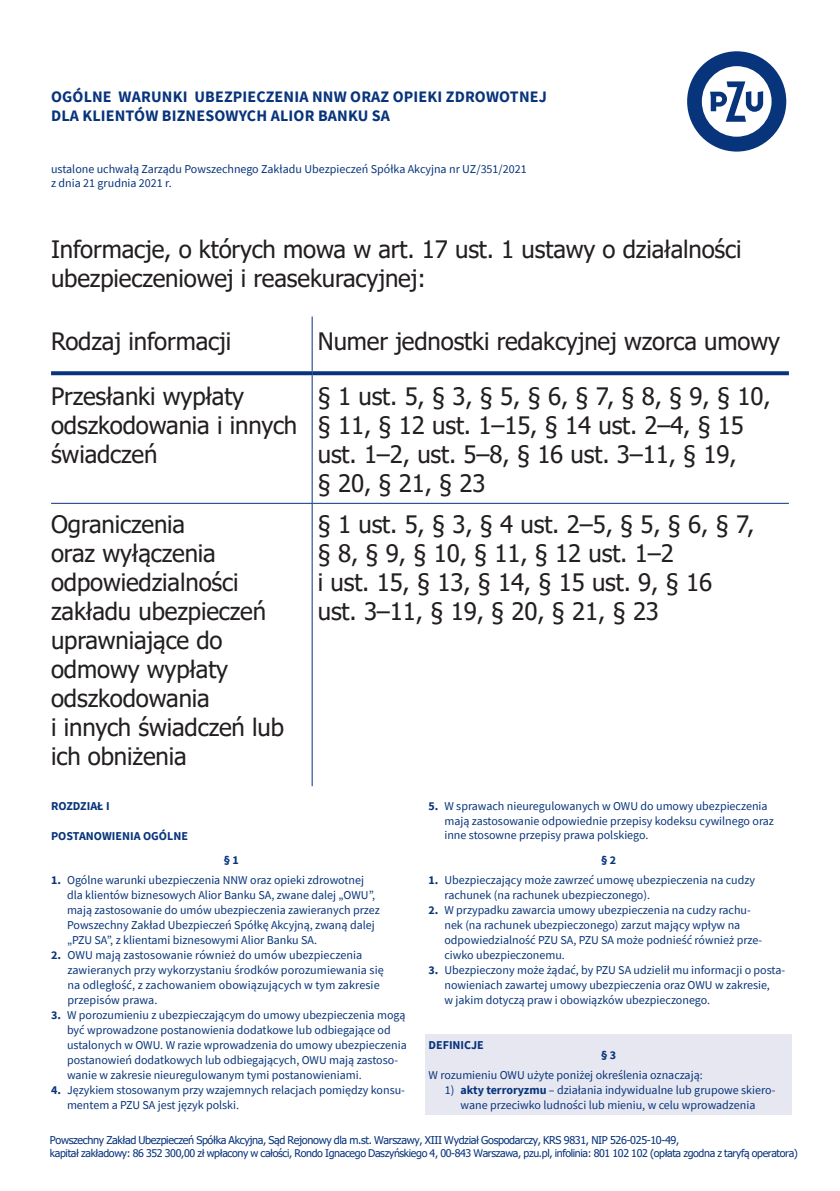
<style>
.page{position:relative;width:840px;height:1191px;background:#fff}
.page>*{position:absolute;margin:0;border:0;box-sizing:border-box;transform-origin:0 0}
.t1{font:24px/29px "Tahoma";letter-spacing:-.005em;color:#231f20}
.t2{font:700 16px/19.2px "Source Sans Pro";letter-spacing:.01em;color:#08347b}
.t3{font:12px/15px "Source Sans Pro";color:#08347b}
.t4{font:700 12px "Source Sans Pro";color:#08347b}
.t5{font:10.8px "Tahoma";letter-spacing:-.035em;color:#08347b}
.t6{font:10.6px "Tahoma";letter-spacing:-.035em;color:#08347b}
.s1{font-weight:700}
</style>
<div class="page">
<svg style="left:687px;top:51px;width:98px;height:101px"></svg>
<div style="left:425px;top:1034px;width:366px;height:80px;background:#e6e7f1"></div>
<svg style="left:51px;top:375px;width:737px;height:411px"></svg>
<hr style="left:51px;top:503px;width:261px;height:1px;background:#08347b">
<hr style="left:312px;top:503px;width:476px;height:1px;background:#08347b">
<hr style="left:311px;top:316px;width:1px;height:55px;background:#08347b">
<hr style="left:311px;top:375px;width:1px;height:128px;background:#08347b">
<hr style="left:311px;top:503px;width:1px;height:283px;background:#08347b">
<svg style="left:51px;top:371px;width:261px;height:4px"></svg>
<svg style="left:312px;top:371px;width:476px;height:4px;background:#174083"></svg>
<h2 class="t2" style="left:51px;top:86px;width:497px">OGÓLNE WARUNKI UBEZPIECZENIA NNW ORAZ OPIEKI ZDROWOTNEJ<br>DLA KLIENTÓW BIZNESOWYCH ALIOR BANKU SA</h2>
<p class="t3" style="left:51px;top:162px;width:477px;line-height:14px">ustalone uchwałą Zarządu Powszechnego Zakładu Ubezpieczeń Spółka Akcyjna nr UZ/351/2021 z dnia 21 grudnia 2021 r.</p>
<h1 class="t1" style="left:51px;top:236px;width:691px">Informacje, o których mowa w art. 17 ust. 1 ustawy o działalności ubezpieczeniowej i reasekuracyjnej:</h1>
<h1 class="t1" style="left:51px;top:328px;width:181px">Rodzaj informacji</h1>
<h1 class="t1" style="left:317px;top:328px;width:463px">Numer jednostki redakcyjnej wzorca umowy</h1>
<h1 class="t1" style="left:51px;top:383px;width:248px">Przesłanki wypłaty odszkodowania i innych świadczeń</h1>
<h1 class="t1" style="left:317px;top:383px;width:454px">§ 1 ust. 5, § 3, § 5, § 6, § 7, § 8, § 9, § 10, § 11, § 12 ust. 1–15, § 14 ust. 2–4, § 15 ust. 1–2, ust. 5–8, § 16 ust. 3–11, § 19,<br>§ 20, § 21, § 23</h1>
<h1 class="t1" style="left:51px;top:511px;width:234px">Ograniczenia<br>oraz wyłączenia odpowiedzialności zakładu ubezpieczeń uprawniające do odmowy wypłaty odszkodowania<br>i innych świadczeń lub ich obniżenia</h1>
<h1 class="t1" style="left:317px;top:511px;width:438px">§ 1 ust. 5, § 3, § 4 ust. 2–5, § 5, § 6, § 7, § 8, § 9, § 10, § 11, § 12 ust. 1–2<br>i ust. 15, § 13, § 14, § 15 ust. 9, § 16 ust. 3–11, § 19, § 20, § 21, § 23</h1>
<p class="t4" style="left:51px;top:797px;width:60px">ROZDZIAŁ I</p>
<p class="t4" style="left:51px;top:827px;width:138px">POSTANOWIENIA OGÓLNE</p>
<p class="t4" style="left:223px;top:852px;width:17px">§ 1</p>
<p class="t3" style="left:67px;top:873px;width:314px;text-indent:-16px"><span class="s1">1.</span> Ogólne warunki ubezpieczenia NNW oraz opieki zdrowotnej dla klientów biznesowych Alior Banku SA, zwane dalej „OWU”, mają zastosowanie do umów ubezpieczenia zawieranych przez Powszechny Zakład Ubezpieczeń Spółkę Akcyjną, zwaną dalej „PZU SA”, z klientami biznesowymi Alior Banku SA.</p>
<p class="t3" style="left:67px;top:947px;width:318px;text-indent:-16px"><span class="s1">2.</span> OWU mają zastosowanie również do umów ubezpieczenia zawieranych przy wykorzystaniu środków porozumiewania się na odległość, z zachowaniem obowiązujących w tym zakresie przepisów prawa.</p>
<p class="t3" style="left:67px;top:1007px;width:341px;text-indent:-16px"><span class="s1">3.</span> W porozumieniu z ubezpieczającym do umowy ubezpieczenia mogą być wprowadzone postanowienia dodatkowe lub odbiegające od ustalonych w OWU. W razie wprowadzenia do umowy ubezpieczenia postanowień dodatkowych lub odbiegających, OWU mają zastoso&shy;wanie w zakresie nieuregulowanym tymi postanowieniami.</p>
<p class="t3" style="left:67px;top:1082px;width:339px;text-indent:-16px"><span class="s1">4.</span> Językiem stosowanym przy wzajemnych relacjach pomiędzy konsu&shy;mentem a PZU SA jest język polski.</p>
<p class="t3" style="left:444px;top:798px;width:331px;text-indent:-16px"><span class="s1">5.</span> W sprawach nieuregulowanych w OWU do umowy ubezpieczenia mają zastosowanie odpowiednie przepisy kodeksu cywilnego oraz inne stosowne przepisy prawa polskiego.</p>
<p class="t4" style="left:600px;top:852px;width:17px">§ 2</p>
<p class="t3" style="left:444px;top:873px;width:312px;text-indent:-16px"><span class="s1">1.</span> Ubezpieczający może zawrzeć umowę ubezpieczenia na cudzy rachunek (na rachunek ubezpieczonego).</p>
<p class="t3" style="left:444px;top:903px;width:319px;text-indent:-16px"><span class="s1">2.</span> W przypadku zawarcia umowy ubezpieczenia na cudzy rachu&shy;nek (na rachunek ubezpieczonego) zarzut mający wpływ na odpowiedzialność PZU SA, PZU SA może podnieść również prze&shy;ciwko ubezpieczonemu.</p>
<p class="t3" style="left:444px;top:962px;width:342px;text-indent:-16px"><span class="s1">3.</span> Ubezpieczony może żądać, by PZU SA udzielił mu informacji o posta&shy;nowieniach zawartej umowy ubezpieczenia oraz OWU w zakresie,<br>w jakim dotyczą praw i obowiązków ubezpieczonego.</p>
<p class="t4" style="left:428px;top:1037px;width:57px">DEFINICJE</p>
<p class="t4" style="left:600px;top:1047px;width:17px">§ 3</p>
<p class="t3" style="left:428px;top:1067px;width:275px">W rozumieniu OWU użyte poniżej określenia oznaczają:</p>
<p class="t3" style="left:444px;top:1082px;width:332px;text-align:center">1) <span class="s1">akty terroryzmu</span> – działania indywidualne lub grupowe skiero&shy;wane przeciwko ludności lub mieniu, w celu wprowadzenia</p>
<p class="t5" style="left:50px;top:1132px;width:630px">Powszechny Zakład Ubezpieczeń Spółka Akcyjna, Sąd Rejonowy dla m.st. Warszawy, XIII Wydział Gospodarczy, KRS 9831, NIP 526-025-10-49,</p>
<p class="t6" style="left:50px;top:1145px;width:749px">kapitał zakładowy: 86 352 300,00 zł wpłacony w całości, Rondo Ignacego Daszyńskiego 4, 00-843 Warszawa, pzu.pl, infolinia: 801 102 102 (opłata zgodna z taryfą operatora)</p>
</div>
